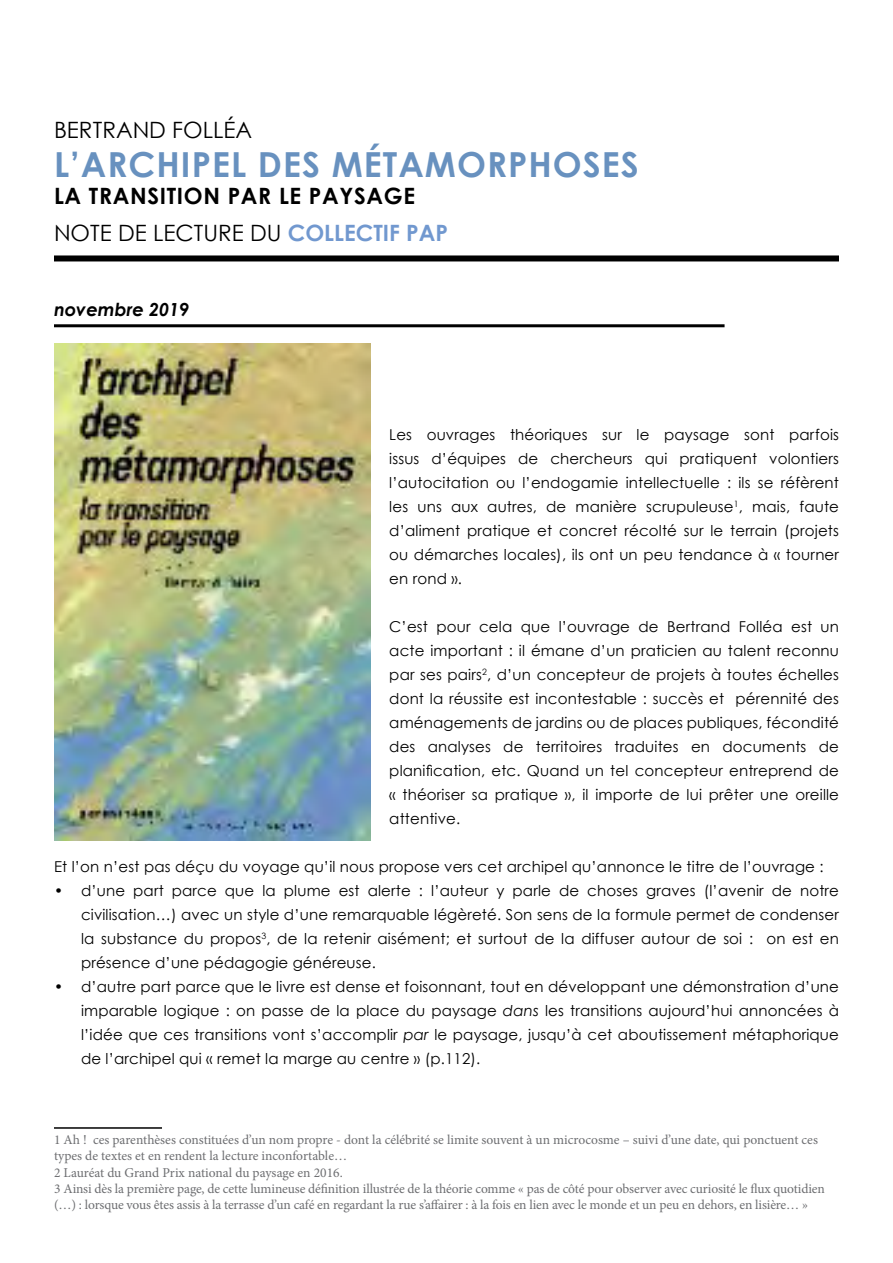
<style>
.page{position:relative;width:893px;height:1263px;background:#fff}
.page>*{position:absolute;margin:0;border:0;box-sizing:border-box;transform-origin:0 0}
.t1{font:700 34.5px "Century Gothic";letter-spacing:.03em;color:#6891bf}
.t2{font:22.5px "Century Gothic";color:#000}
.t3{font:700 22.5px "Century Gothic";letter-spacing:.03em;color:#000}
.t4{font:700 22.5px "Century Gothic";color:#7198cf}
.t5{font:italic 700 18px "Century Gothic";color:#000}
.t6{font:15px/24px "Century Gothic";letter-spacing:.01em;color:#000;text-align:justify}
.t7{font:13.5px/16.2px "Minion Pro";letter-spacing:-.01em;color:#6d6e71}
.s1{font-weight:700;color:#7198cf}
.s2{font-style:italic}
</style>
<div class="page">
<div style="left:54px;top:255px;width:785px;height:6px;background:#000"></div>
<hr style="left:54px;top:324px;width:670px;height:3px;background:#000">
<hr style="left:54px;top:1127px;width:108px;height:2px;background:#000">
<img style="left:54px;top:343px;width:317px;height:498px">
<h2 class="t2" style="left:54px;top:117px;width:26px">Bertr</h2>
<h2 class="t2" style="left:116px;top:117px;width:138px">and Folléa</h2>
<h1 class="t1" style="left:54px;top:143px;width:586px">L’ARCHIPEL DES MÉTAMORPHOSES</h1>
<h2 class="t3" style="left:54px;top:182px;width:363px">LA TRANSITION PAR LE PAYSAGE</h2>
<h2 class="t2" style="left:54px;top:219px;width:302px">NOTE DE LECTURE DU <span class="s1">COLLECTI</span></h2>
<h2 class="t4" style="left:389px;top:218px;width:32px">F PAP</h2>
<p class="t5" style="left:54px;top:298px;width:137px">novembre 2019</p>
<p class="t6" style="left:389px;top:423px;width:451px">Les ouvrages théoriques sur le paysage sont parfois issus d’équipes de chercheurs qui pratiquent volontiers l’autocitation ou l’endogamie intellectuelle : ils se réfèrent les uns aux autres, de manière scrupuleuse<sup>1</sup>, mais, faute d’aliment pratique et concret récolté sur le terrain (projets ou démarches locales), ils ont un peu tendance à « tourner en rond ».</p>
<p class="t6" style="left:389px;top:615px;width:451px">C’est pour cela que l’ouvrage de Bertrand Folléa est un acte important : il émane d’un praticien au talent reconnu par ses pairs<sup>2</sup>, d’un concepteur de projets à toutes échelles dont la réussite est incontestable : succès et pérennité des aménagements de jardins ou de places publiques, fécondité des analyses de territoires traduites en documents de planification, etc. Quand un tel concepteur entreprend de « théoriser sa pratique », il importe de lui prêter une oreille attentive.</p>
<p class="t6" style="left:54px;top:855px;width:771px">Et l’on n’est pas déçu du voyage qu’il nous propose vers cet archipel qu’annonce le titre de l’ouvrage :</p>
<p class="t6" style="left:81px;top:879px;width:759px;text-indent:-27px">• d’une part parce que la plume est alerte : l’auteur y parle de choses graves (l’avenir de notre civilisation…) avec un style d’une remarquable légèreté. Son sens de la formule permet de condenser la substance du propos<sup>3</sup>, de la retenir aisément; et surtout de la diffuser autour de soi : on est en présence d’une pédagogie généreuse.</p>
<p class="t6" style="left:81px;top:975px;width:759px;text-indent:-27px">• d’autre part parce que le livre est dense et foisonnant, tout en développant une démonstration d’une imparable logique : on passe de la place du paysage <span class="s2">dans</span> les transitions aujourd’hui annoncées à l’idée que ces transitions vont s’accomplir <span class="s2">par</span> le paysage, jusqu’à cet aboutissement métaphorique de l’archipel qui « remet la marge au centre » (p.112).</p>
<p class="t7" style="left:54px;top:1132px;width:772px">1 Ah ! ces parenthèses constituées d’un nom propre - dont la célébrité se limite souvent à un microcosme – suivi d’une date, qui ponctuent ces types de textes et en rendent la lecture inconfortable…<br>2 Lauréat du Grand Prix national du paysage en 2016.<br>3 Ainsi dès la première page, de cette lumineuse définition illustrée de la théorie comme « pas de côté pour observer avec curiosité le flux quotidien (…) : lorsque vous êtes assis à la terrasse d’un café en regardant la rue s’affairer : à la fois en lien avec le monde et un peu en dehors, en lisière… »</p>
</div>
